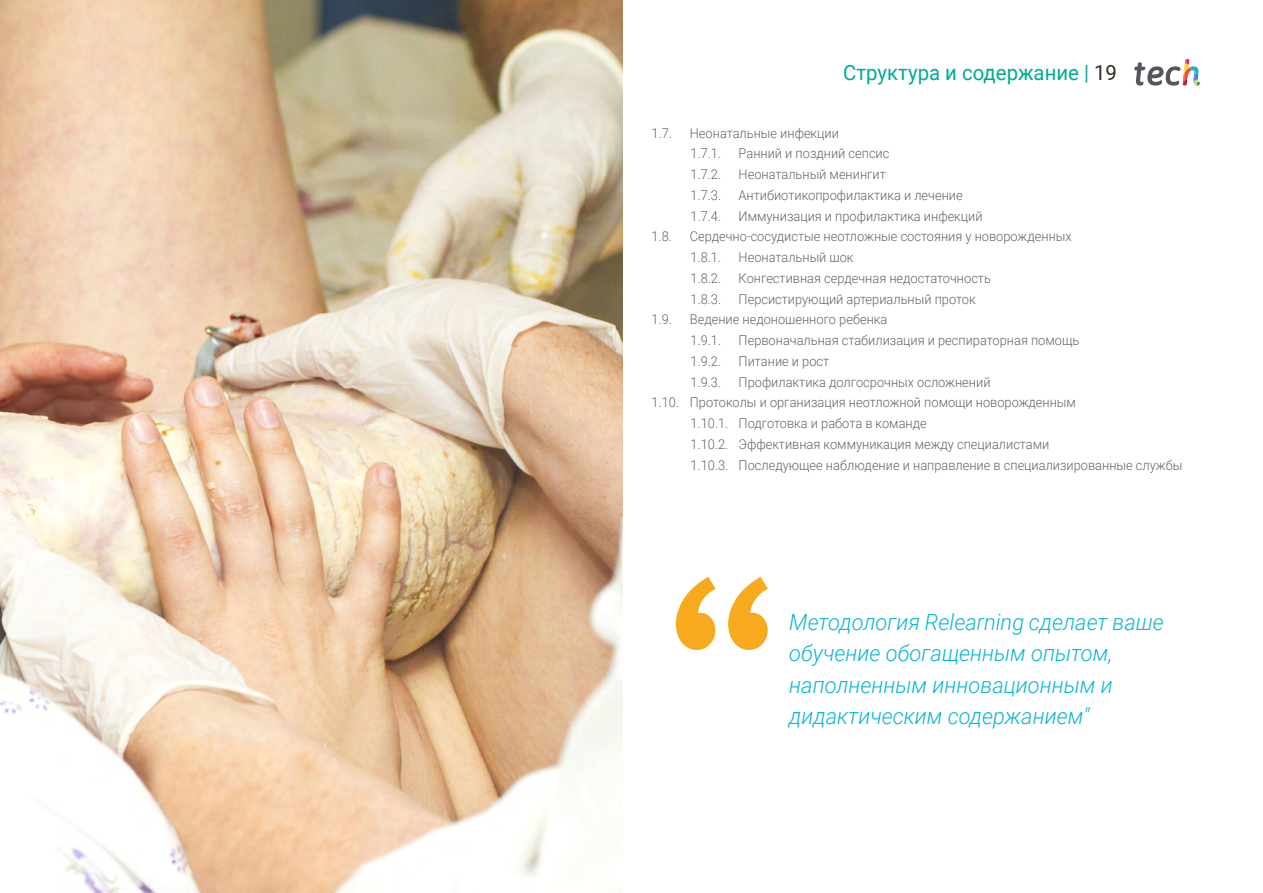
<style>
.page{position:relative;width:1263px;height:893px;background:#fff}
.page>*{position:absolute;margin:0;border:0;box-sizing:border-box;transform-origin:0 0}
.t1{font:italic 300 22.5px/31.5px "Roboto";color:#0fb6cf}
.t2{font:21px "Roboto";color:#00aa97}
.t3{font:300 13.5px/20.7px "Roboto";color:#61646a;scale:.95 1}
.s1{color:#312e20}
</style>
<div class="page">
<img style="left:0;top:0;width:622px;height:893px">
<svg style="left:1134px;top:59px;width:66px;height:27px"></svg>
<svg style="left:676px;top:577px;width:92px;height:73px"></svg>
<h2 class="t2" style="left:843px;top:57px;width:275px">Структура и содержание | <span class="s1">19</span></h2>
<p class="t3" style="left:652px;top:122px;width:23px">1.7.</p>
<p class="t3" style="left:690px;top:122px;width:158px">Неонатальные инфекции<br>1.7.1.</p>
<p class="t3" style="left:739px;top:143px;width:160px">Ранний и поздний сепсис</p>
<p class="t3" style="left:691px;top:164px;width:34px">1.7.2.</p>
<p class="t3" style="left:739px;top:164px;width:157px">Неонатальный менингит</p>
<p class="t3" style="left:691px;top:184px;width:34px">1.7.3.</p>
<p class="t3" style="left:739px;top:184px;width:237px">Антибиотикопрофилактика и лечение</p>
<p class="t3" style="left:691px;top:205px;width:34px">1.7.4.</p>
<p class="t3" style="left:739px;top:205px;width:258px">Иммунизация и профилактика инфекций</p>
<p class="t3" style="left:652px;top:226px;width:23px">1.8.</p>
<p class="t3" style="left:690px;top:226px;width:403px">Сердечно-сосудистые неотложные состояния у новорожденных<br>1.8.1.</p>
<p class="t3" style="left:739px;top:247px;width:123px">Неонатальный шок</p>
<p class="t3" style="left:691px;top:267px;width:34px">1.8.2.</p>
<p class="t3" style="left:739px;top:267px;width:267px">Конгестивная сердечная недостаточность</p>
<p class="t3" style="left:691px;top:288px;width:34px">1.8.3.</p>
<p class="t3" style="left:739px;top:288px;width:251px">Персистирующий артериальный проток</p>
<p class="t3" style="left:652px;top:309px;width:23px">1.9.</p>
<p class="t3" style="left:690px;top:309px;width:209px">Ведение недоношенного ребенка<br>1.9.1.</p>
<p class="t3" style="left:739px;top:330px;width:360px">Первоначальная стабилизация и респираторная помощь</p>
<p class="t3" style="left:691px;top:350px;width:34px">1.9.2.</p>
<p class="t3" style="left:739px;top:350px;width:97px">Питание и рост</p>
<p class="t3" style="left:691px;top:371px;width:34px">1.9.3.</p>
<p class="t3" style="left:739px;top:371px;width:267px">Профилактика долгосрочных осложнений</p>
<p class="t3" style="left:652px;top:392px;width:448px">1.10. Протоколы и организация неотложной помощи новорожденным</p>
<p class="t3" style="left:691px;top:413px;width:250px">1.10.1. Подготовка и работа в команде</p>
<p class="t3" style="left:691px;top:433px;width:379px">1.10.2. Эффективная коммуникация между специалистами</p>
<p class="t3" style="left:691px;top:454px;width:519px">1.10.3. Последующее наблюдение и направление в специализированные службы</p>
<h1 class="t1" style="left:789px;top:605px;width:376px">Методология Relearning сделает ваше обучение обогащенным опытом, наполненным инновационным и дидактическим содержанием"</h1>
</div>
